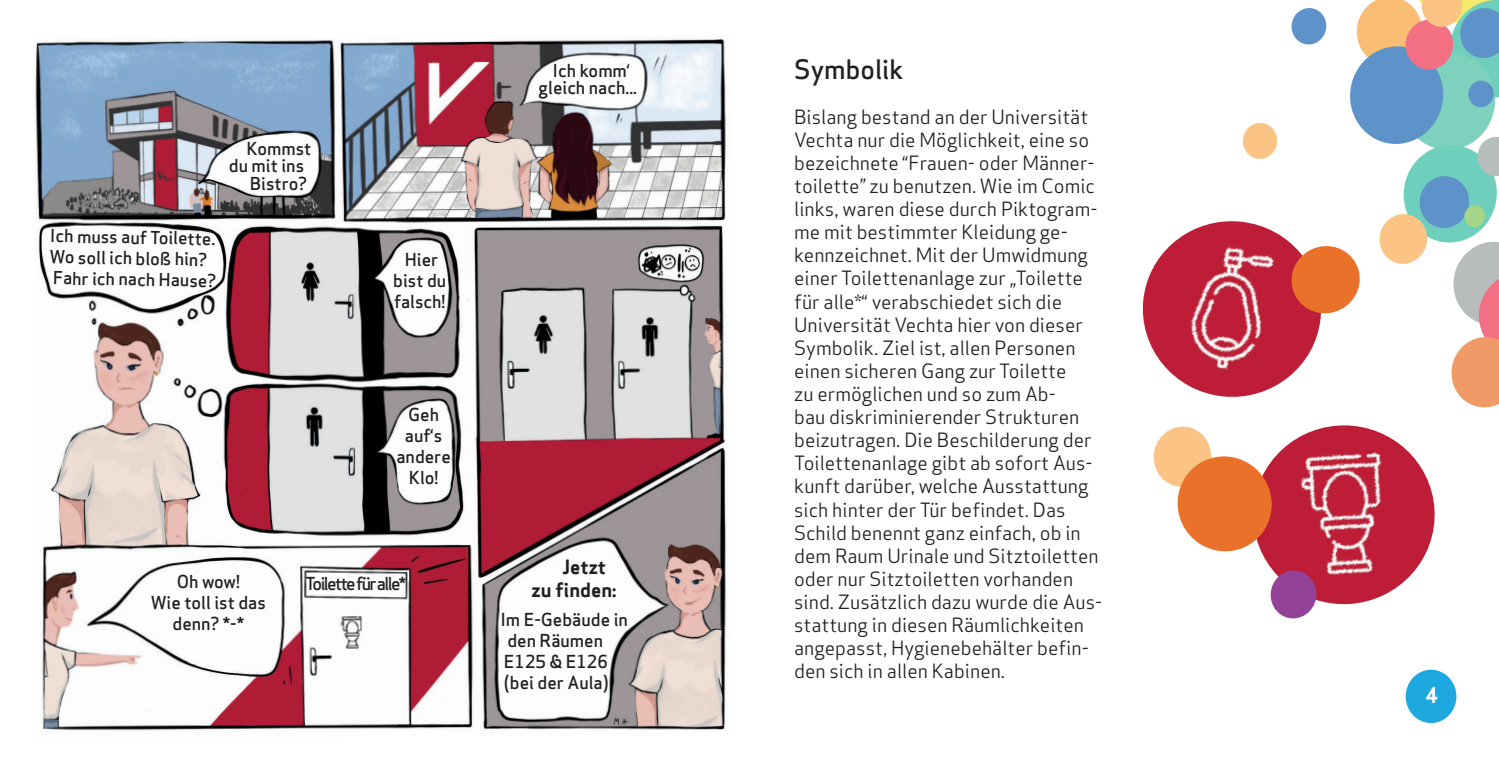
<style>
.page{position:relative;width:1499px;height:764px;background:#fff}
.page>*{position:absolute;margin:0;border:0;box-sizing:border-box;transform-origin:0 0}
.t1{font:500 26.25px "Apex Sans";color:#231f20}
.t2{font:700 21px "Apex Sans";color:#fff}
.t3{font:19.25px/23.1px "Apex Sans";color:#231f20}
.t4{font:700 19.25px/23.1px "Apex Sans";color:#231f20}
.t5{font:500 17.5px/21px "Apex Sans";color:#231f20;text-align:center}
.t6{font:500 17.5px "Apex Sans";letter-spacing:-.09em;color:#231f20}
</style>
<div class="page">
<svg style="left:1242px;top:123px;width:36px;height:36px"></svg>
<img style="left:35px;top:38px;width:691px;height:693px">
<img style="left:1142px;top:221px;width:145px;height:176px">
<img style="left:1264px;top:425px;width:171px;height:180px">
<svg style="left:1287px;top:0;width:211px;height:408px"></svg>
<svg style="left:1153px;top:425px;width:125px;height:133px"></svg>
<svg style="left:1267px;top:567px;width:52px;height:52px"></svg>
<div style="left:1405px;top:670px;width:51px;height:53px;background:#1ea8e0;border-radius:50%"></div>
<p class="t5" style="left:246px;top:135px;width:66px">Kommst</p>
<p class="t5" style="left:229px;top:153px;width:77px">du mit ins</p>
<p class="t5" style="left:250px;top:170px;width:59px">Bistro?</p>
<p class="t5" style="left:50px;top:223px;width:168px;text-align:left;rotate:1deg">Ich muss auf Toilette.<br>Wo soll ich bloß hin?<br>Fahr ich nach Hause?</p>
<p class="t5" style="left:393px;top:247px;width:55px">Hier bist du falsch!</p>
<p class="t5" style="left:396px;top:402px;width:56px">Geh auf‘s andere<br>Klo!</p>
<p class="t5" style="left:151px;top:568px;width:117px">Oh wow!<br>Wie toll ist das denn? *-*</p>
<p class="t6" style="left:305px;top:568px;width:102px">Toilette für alle*</p>
<p class="t5" style="left:538px;top:59px;width:100px;line-height:17.5px">Ich komm‘ gleich nach...</p>
<p class="t4" style="left:531px;top:555px;width:86px;text-indent:31px">Jetzt zu finden:</p>
<p class="t5" style="left:500px;top:607px;width:129px;text-align:left">Im E-Gebäude in den Räumen<br>E125 &amp; E126 (bei der Aula)</p>
<h1 class="t1" style="left:794px;top:46px;width:111px">Symbolik</h1>
<p class="t3" style="left:794px;top:103px;width:309px">Bislang bestand an der Universität Vechta nur die Möglichkeit, eine so bezeichnete “Frauen- oder Männer&shy;toilette” zu benutzen. Wie im Comic links, waren diese durch Piktogram&shy;me mit bestimmter Kleidung ge&shy;kennzeichnet. Mit der Umwidmung einer Toilettenanlage zur „Toilette für alle*“ verabschiedet sich die Universität Vechta hier von dieser Symbolik. Ziel ist, allen Personen einen sicheren Gang zur Toilette<br>zu ermöglichen und so zum Ab-<br>bau diskriminierender Strukturen beizutragen. Die Beschilderung der Toilettenanlage gibt ab sofort Aus&shy;kunft darü ber, welche Ausstattung sich hinter der Tür befindet. Das Schild benennt ganz einfach, ob in dem Raum Urinale und Sitztoiletten oder nur Sitztoiletten vorhanden sind. Zusätzlich dazu wurde die Aus&shy;stattung in diesen Räumlichkeiten angepasst, Hygienebehä lter befin&shy;den sich in allen Kabinen.</p>
<p class="t2" style="left:1425px;top:681px;width:14px">4</p>
</div>
